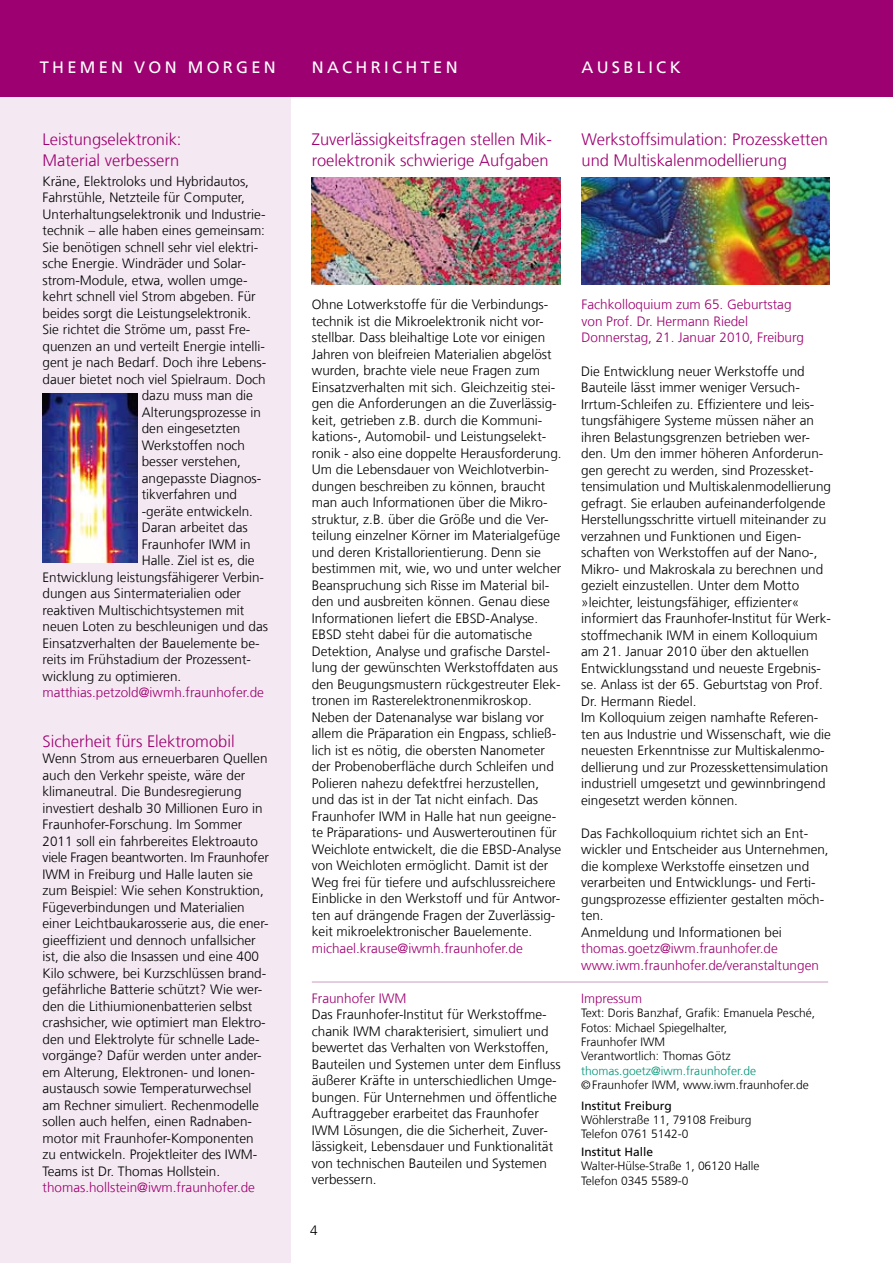
<style>
.page{position:relative;width:893px;height:1263px;background:#fff}
.page>*{position:absolute;margin:0;border:0;box-sizing:border-box;transform-origin:0 0}
.t1{font:300 16.5px/21px "Frutiger LT Com";color:#9d0070}
.t2{font:16.5px "Frutiger LT Com";letter-spacing:.2em;color:#fff}
.t3{font:300 13.5px/16.5px "Frutiger LT Com";color:#000}
.t4{font:300 13.5px/16.5px "Frutiger LT Com";color:#9d0070}
.t5{font:300 13.2px "Frutiger LT Com";color:#9d0070}
.t6{font:300 12px/14.4px "Frutiger LT Com";color:#000}
.t7{font:300 12px "Frutiger LT Com";color:#009378}
.t8{font:12px "Frutiger LT Com";color:#000}
</style>
<div class="page">
<div style="left:0;top:96px;width:291px;height:1167px;background:#f4e9f2"></div>
<div style="left:0;top:0;width:893px;height:96px;background:#9d0070"></div>
<img style="left:581px;top:178px;width:248px;height:107px">
<img style="left:312px;top:178px;width:248px;height:107px">
<img style="left:43px;top:393px;width:95px;height:169px">
<hr style="left:312px;top:982px;width:516px;height:1px;background:#cd9abf">
<p class="t2" style="left:40px;top:57px;width:42px">THEMEN</p>
<p class="t2" style="left:134px;top:57px;width:129px">VON MOR GEN</p>
<p class="t2" style="left:312px;top:57px;width:122px">NA CHRI CHTEN</p>
<p class="t2" style="left:581px;top:57px;width:28px">AUSB</p>
<p class="t2" style="left:637px;top:57px;width:45px">LI CK</p>
<p class="t1" style="left:43px;top:128px;width:141px">Leistungselektronik:<br>Material verbessern</p>
<p class="t3" style="left:43px;top:173px;width:208px">Kräne, Elektroloks und Hybridautos,</p>
<p class="t3" style="left:43px;top:189px;width:204px">Fahrstühle, Netzteile für Computer,</p>
<p class="t3" style="left:43px;top:206px;width:225px">Unterhaltungselektronik und Industrie-</p>
<p class="t3" style="left:43px;top:222px;width:224px">technik – alle haben eines gemeinsam:</p>
<p class="t3" style="left:43px;top:239px;width:217px">Sie benötigen schnell sehr viel elektri-</p>
<p class="t3" style="left:43px;top:255px;width:205px">sche Energie. Windräder und Solar-</p>
<p class="t3" style="left:43px;top:272px;width:206px">strom-Module, etwa, wollen umge-</p>
<p class="t3" style="left:43px;top:288px;width:215px">kehrt schnell viel Strom abgeben. Für</p>
<p class="t3" style="left:43px;top:305px;width:210px">beides sorgt die Leistungselektronik.</p>
<p class="t3" style="left:43px;top:321px;width:209px">Sie richtet die Ströme um, passt Fre-</p>
<p class="t3" style="left:43px;top:338px;width:224px">quenzen an und verteilt Energie intelli-</p>
<p class="t3" style="left:43px;top:354px;width:225px">gent je nach Bedarf. Doch ihre Lebens-</p>
<p class="t3" style="left:43px;top:371px;width:225px">dauer bietet noch viel Spielraum. Doch</p>
<p class="t3" style="left:142px;top:387px;width:113px">dazu muss man die</p>
<p class="t3" style="left:142px;top:404px;width:121px">Alterungsprozesse in</p>
<p class="t3" style="left:142px;top:420px;width:100px">den eingesetzten</p>
<p class="t3" style="left:142px;top:437px;width:105px">Werkstoffen noch</p>
<p class="t3" style="left:142px;top:453px;width:101px">besser verstehen,</p>
<p class="t3" style="left:142px;top:470px;width:121px">angepasste Diagnos-</p>
<p class="t3" style="left:142px;top:486px;width:97px">tikverfahren und</p>
<p class="t3" style="left:142px;top:503px;width:113px">-geräte entwickeln.</p>
<p class="t3" style="left:142px;top:519px;width:107px">Daran arbeitet das</p>
<p class="t3" style="left:142px;top:536px;width:110px">Fraunhofer IWM in</p>
<p class="t3" style="left:142px;top:552px;width:114px">Halle. Ziel ist es, die</p>
<p class="t3" style="left:43px;top:569px;width:223px">Entwicklung leistungsfähigerer Verbin-</p>
<p class="t3" style="left:43px;top:585px;width:200px">dungen aus Sintermaterialien oder</p>
<p class="t3" style="left:43px;top:602px;width:203px">reaktiven Multischichtsystemen mit</p>
<p class="t3" style="left:43px;top:618px;width:227px">neuen Loten zu beschleunigen und das</p>
<p class="t3" style="left:43px;top:635px;width:219px">Einsatzverhalten der Bauelemente be-</p>
<p class="t3" style="left:43px;top:651px;width:210px">reits im Frühstadium der Prozessent-</p>
<p class="t3" style="left:43px;top:668px;width:140px">wicklung zu optimieren.</p>
<p class="t4" style="left:43px;top:684px;width:223px">matthias.petzold@iwmh.fraunhofer.de</p>
<p class="t1" style="left:43px;top:731px;width:194px">Sicherheit fürs Elektromobil</p>
<p class="t3" style="left:43px;top:750px;width:228px">Wenn Strom aus erneuerbaren Quellen auch den Verkehr speiste, wäre der klimaneutral. Die Bundesregierung investiert deshalb 30 M illionen Euro in Fraunhofer-Forschung. Im Sommer 2011 soll ein fahrbereites Elektroauto viele Fragen beantworten. Im Fraunhofer IWM in Freiburg und Halle lauten sie zum Beispiel: Wie sehen Konstruktion, Fügeverbindungen und Materialien einer Leichtbaukarosserie aus, die ener&shy;gieeffizient und dennoch unfallsicher ist, die also die Insassen und eine 400<br>Kilo schwere, bei Kurzschlüssen brand&shy;gefährliche Batterie schützt? Wie wer&shy;den die Lithiumionenbatterien selbst crashsicher, wie optimiert man Elektro&shy;den und Elektrolyte für schnelle Lade&shy;vorgänge? Dafür werden unter ander&shy;em Alterung, Elektronen- und Ionen&shy;austausch sowie Temperaturwechsel am Rechner simuliert. Rechenmodelle sollen auch helfen, einen Radnaben&shy;motor mit Fraunhofer-Komponenten zu entwickeln. Projektleiter des IWM-Teams ist Dr. Thomas Hollstein.</p>
<p class="t4" style="left:43px;top:1179px;width:214px">thomas.hollstein@iwm.fraunhofer.de</p>
<p class="t1" style="left:312px;top:129px;width:242px">Zuverlässigkeitsfragen stellen Mik&shy;roelektronik schwierige Aufgaben</p>
<p class="t1" style="left:581px;top:129px;width:248px">Werkstoffsimulation: Prozessketten und Multiskalenmodellierung</p>
<p class="t3" style="left:312px;top:297px;width:251px">Ohne Lotwerkstoffe für die Verbindungs&shy;technik ist die Mikroelektronik nicht vor&shy;stellbar. Dass bleihaltige Lote vor einigen Jahren von bleifreien Materialien abgelöst wurden, brachte viele neue Fragen zum Einsatzverhalten mit sich. Gleichzeitig stei&shy;gen die Anforderungen an die Zuverlässig&shy;keit, getrieben z.B. durch die Kommuni&shy;kations-, Automobil- und Leistungselekt&shy;ronik - also eine doppelte Herausforderung.<br>Um die Lebensdauer von Weichlotverbin&shy;dungen beschreiben zu können, braucht man auch Informationen über die Mikro&shy;struktur, z.B. über die Größe und die Ver&shy;teilung einzelner Körner im Materialgefüge und deren Kristallorientierung. Denn sie bestimmen mit, wie, wo und unter welcher Beanspruchung sich Risse im Material bil&shy;den und ausbreiten können. Genau diese Informationen liefert die EBSD-Analyse.<br>EBSD steht dabei für die automatische Detektion, Analyse und grafische Darstel&shy;lung der gewünschten Werkstoffdaten aus den Beugungsmustern rückgestreuter Elek&shy;tronen im Rasterelektronenmikroskop.<br>Neben der Datenanalyse war bislang vor allem die Präparation ein Engpass, schließ&shy;lich ist es nötig, die obersten Nanometer der Probenoberfläche durch Schleifen und Polieren nahezu defektfrei herzustellen, und das ist in der Tat nicht einfach. Das Fraunhofer IWM in Halle hat nun geeigne&shy;te Präparations- und Auswerteroutinen für Weichlote entwickelt, die die EBSD-Analyse von Weichloten ermöglicht. Damit ist der Weg frei für tiefere und aufschlussreichere Einblicke in den Werkstoff und für Antwor&shy;ten auf drängende Fragen der Zuverlässig&shy;keit mikroelektronischer Bauelemente.</p>
<p class="t4" style="left:312px;top:940px;width:213px">michael.krause@iwmh.fraunhofer.de</p>
<p class="t4" style="left:312px;top:990px;width:96px">Fraunhofer IWM</p>
<p class="t3" style="left:312px;top:1006px;width:250px">Das Fraunhofer-Institut für Werkstoffme&shy;chanik IWM charakterisiert, simuliert und bewertet das Verhalten von Werkstoffen, Bauteilen und Systemen unter dem Einfluss äußerer Kräfte in unterschiedlichen Umge&shy;bungen. Für Unternehmen und öffentliche Auftraggeber erarbeitet das Fraunhofer IWM Lösungen, die die Sicherheit, Zuver&shy;lässigkeit, Lebensdauer und Funktionalität von technischen Bauteilen und Systemen verbessern.</p>
<p class="t3" style="left:310px;top:1222px;width:9px">4</p>
<p class="t4" style="left:581px;top:297px;width:224px">Fachkolloquium zum 65. Geburtstag von Prof. Dr. Hermann Riedel<br>Donnerstag, 21. Januar 2010, Freiburg</p>
<p class="t3" style="left:581px;top:363px;width:251px">Die Entwicklung neuer Werkstoffe und Bauteile lässt immer weniger Versuch-Irrtum-Schleifen zu. Effizientere und leis&shy;tungsfähigere Systeme müssen näher an ihren Belastungsgrenzen betrieben wer&shy;den. Um den immer höheren Anforderun&shy;gen gerecht zu werden, sind Prozessket&shy;tensimulation und Multiskalenmodellierung gefragt. Sie erlauben aufeinanderfolgende Herstellungsschritte virtuell miteinander zu verzahnen und Funktionen und Eigen&shy;schaften von Werkstoffen auf der Nano-, Mikro- und Makroskala zu berechnen und gezielt einzustellen. Unter dem Motto »leichter, leistungsfähiger, effizienter« informiert das Fraunhofer-Institut für Werk&shy;stoffmechanik IWM in einem Kolloquium am 21. Januar 2010 über den aktuellen Entwicklungsstand und neueste Ergebnis&shy;se. Anlass ist der 65. Geburtstag von Prof.<br>Dr. Hermann Riedel.<br>Im Kolloquium zeigen namhafte Referen&shy;ten aus Industrie und Wissenschaft, wie die neuesten Erkenntnisse zur Multiskalenmo&shy;dellierung und zur Prozesskettensimulation industriell umgesetzt und gewinnbringend eingesetzt werden können.</p>
<p class="t3" style="left:581px;top:825px;width:249px">Das Fachkolloquium richtet sich an Ent&shy;wickler und Entscheider aus Unternehmen, die komplexe Werkstoffe einsetzen und verarbeiten und Entwicklungs- und Ferti&shy;gungsprozesse effizienter gestalten möch&shy;ten.<br>Anmeldung und Informationen bei</p>
<p class="t4" style="left:581px;top:940px;width:239px">thomas.goetz@iwm.fraunhofer.de www.iwm.fraunhofer.de/veranstaltungen</p>
<p class="t5" style="left:581px;top:990px;width:62px">Impressum</p>
<p class="t6" style="left:581px;top:1006px;width:235px">Text: Doris Banzhaf, Grafik: Emanuela Pesché,<br>Fotos: Michael Spiegelhalter,<br>Fraunhofer IWM<br>Verantwortlich: Thomas Götz</p>
<p class="t7" style="left:581px;top:1063px;width:176px">thomas.goetz@iwm.fraunhofer.de</p>
<p class="t6" style="left:581px;top:1078px;width:229px">©Fraunhofer IWM, www.iwm.fraunhofer.de</p>
<p class="t8" style="left:581px;top:1098px;width:92px">INSTITUT FREIBURG</p>
<p class="t6" style="left:581px;top:1113px;width:172px">Wöhlerstraße 11, 79108 Freiburg<br>Telefon 0761 5142-0</p>
<p class="t8" style="left:581px;top:1144px;width:74px">INSTITUT HALLE</p>
<p class="t6" style="left:581px;top:1159px;width:180px">Walter-Hülse-Straße 1, 06120 Halle<br>Telefon 0345 5589-0</p>
</div>
